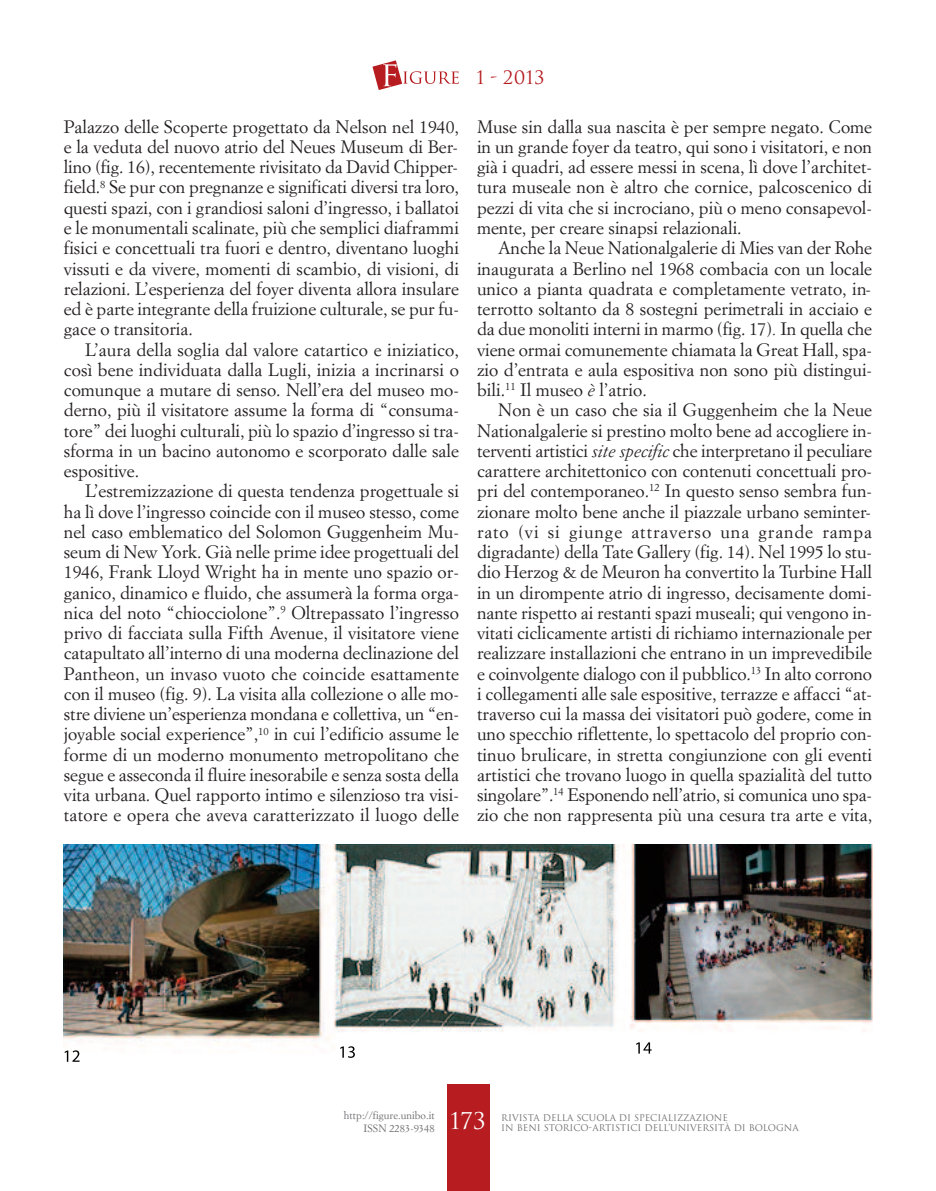
<style>
.page{position:relative;width:936px;height:1191px;background:#fff}
.page>*{position:absolute;margin:0;border:0;box-sizing:border-box;transform-origin:0 0}
.t1{font:22.5px "Trajan";color:#fff}
.t2{font:18px "Trajan";color:#b61c20}
.t3{font:17.7px/20.2px "Simoncini Garamond";color:#231f20;text-align:justify}
.t4{font:10.5px/12.6px "Simoncini Garamond";color:#6c6d70;text-align:right}
.t5{font:9px/10.8px "Trajan";color:#6c6d70}
.s1{font-style:italic}
</style>
<div class="page">
<div style="left:446px;top:1084px;width:43px;height:107px;background:#b61c20"></div>
<svg style="left:372px;top:60px;width:87px;height:30px"></svg>
<img style="left:64px;top:844px;width:808px;height:205px">
<img style="left:64px;top:1048px;width:17px;height:14px">
<img style="left:338px;top:1044px;width:18px;height:14px">
<img style="left:634px;top:1040px;width:18px;height:14px">
<p class="t3" style="left:64px;top:118px;width:396px">Palazzo delle Scoperte progettato da Nelson nel 1940, e la veduta del nuovo atrio del Neues Museum di Ber&shy;lino (fig. 16), recentemente rivisitato da David Chipper&shy;field.<sup>8</sup> Se pur con pregnanze e significati diversi tra loro, questi spazi, con i grandiosi saloni d’ingresso, i ballatoi e le monumentali scalinate, più che semplici diaframmi fisici e concettuali tra fuori e dentro, diventano luoghi vissuti e da vivere, momenti di scambio, di visioni, di relazioni. L’esperienza del foyer diventa allora insulare ed è parte integrante della fruizione culturale, se pur fu&shy;gace o transitoria.</p>
<p class="t3" style="left:64px;top:340px;width:396px;text-indent:21px">L’aura della soglia dal valore catartico e iniziatico, così bene individuata dalla Lugli, inizia a incrinarsi o comunque a mutare di senso. Nell’era del museo mo&shy;derno, più il visitatore assume la forma di “consuma&shy;tore” dei luoghi culturali, più lo spazio d’ingresso si tra&shy;sforma in un bacino autonomo e scorporato dalle sale espositive.</p>
<p class="t3" style="left:64px;top:482px;width:396px;text-indent:21px">L’estremizzazione di questa tendenza progettuale si ha lì dove l’ingresso coincide con il museo stesso, come nel caso emblematico del Solomon Guggenheim Mu&shy;seum di New York. Già nelle prime idee progettuali del 1946, Frank Lloyd Wright ha in mente uno spazio or&shy;ganico, dinamico e fluido, che assumerà la forma orga&shy;nica del noto “chiocciolone”.<sup>9</sup> Oltrepassato l’ingresso privo di facciata sulla Fifth Avenue, il visitatore viene catapultato all’interno di una moderna declinazione del Pantheon, un invaso vuoto che coincide esattamente con il museo (fig. 9). La visita alla collezione o alle mo&shy;stre diviene un’esperienza mondana e collettiva, un “en&shy;joyable social experience”,<sup>10</sup> in cui l’edificio assume le forme di un moderno monumento metropolitano che segue e asseconda il fluire inesorabile e senza sosta della vita urbana. Quel rapporto intimo e silenzioso tra visi&shy;tatore e opera che aveva caratterizzato il luogo delle</p>
<p class="t2" style="left:476px;top:68px;width:70px">1 - 2013</p>
<p class="t3" style="left:477px;top:118px;width:396px">Muse sin dalla sua nascita è per sempre negato. Come in un grande foyer da teatro, qui sono i visitatori, e non già i quadri, ad essere messi in scena, lì dove l’architet&shy;tura museale non è altro che cornice, palcoscenico di pezzi di vita che si incrociano, più o meno consapevol&shy;mente, per creare sinapsi relazionali.</p>
<p class="t3" style="left:477px;top:239px;width:396px;text-indent:21px">Anche la Neue Nationalgalerie di Mies van der Rohe inaugurata a Berlino nel 1968 combacia con un locale unico a pianta quadrata e completamente vetrato, in&shy;terrotto soltanto da 8 sostegni perimetrali in acciaio e da due monoliti interni in marmo (fig. 17)<span class="s1">.</span> In quella che viene ormai comunemente chiamata la Great Hall, spa&shy;zio d’entrata e aula espositiva non sono più distingui&shy;bili.<sup>11</sup> Il museo <span class="s1">è</span> l’atrio.</p>
<p class="t3" style="left:477px;top:401px;width:396px;text-indent:21px">Non è un caso che sia il Guggenheim che la Neue Nationalgalerie si prestino molto bene ad accogliere in&shy;terventi artistici <span class="s1">site specific</span> che interpretano il peculiare carattere architettonico con contenuti concettuali pro&shy;pri del contemporaneo.<sup>12</sup> In questo senso sembra fun&shy;zionare molto bene anche il piazzale urbano seminter&shy;rato (vi si giunge attraverso una grande rampa digradante) della Tate Gallery (fig. 14). Nel 1995 lo stu&shy;dio Herzog &amp; de Meuron ha convertito la Turbine Hall in un dirompente atrio di ingresso, decisamente domi&shy;nante rispetto ai restanti spazi museali; qui vengono in&shy;vitati ciclicamente artisti di richiamo internazionale per realizzare installazioni che entrano in un imprevedibile e coinvolgente dialogo con il pubblico.<sup>13</sup> In alto corrono i collegamenti alle sale espositive, terrazze e affacci “at&shy;traverso cui la massa dei visitatori può godere, come in uno specchio riflettente, lo spettacolo del proprio con&shy;tinuo brulicare, in stretta congiunzione con gli eventi artistici che trovano luogo in quella spazialità del tutto singolare”.<sup>14</sup> Esponendo nell’atrio, si comunica uno spa&shy;zio che non rappresenta più una cesura tra arte e vita,</p>
<p class="t4" style="left:344px;top:1110px;width:92px">http://figure.unibo.it<br>ISSN 2283-9348</p>
<p class="t1" style="left:450px;top:1107px;width:38px">173</p>
<p class="t5" style="left:501px;top:1112px;width:299px">RIVISTA DELLA SCUOLA DI SPECIALIZZAZIONE<br>IN BENI STORICO-ARTISTICI DELL’UNIVERSITÀ DI BOLOGNA</p>
</div>
